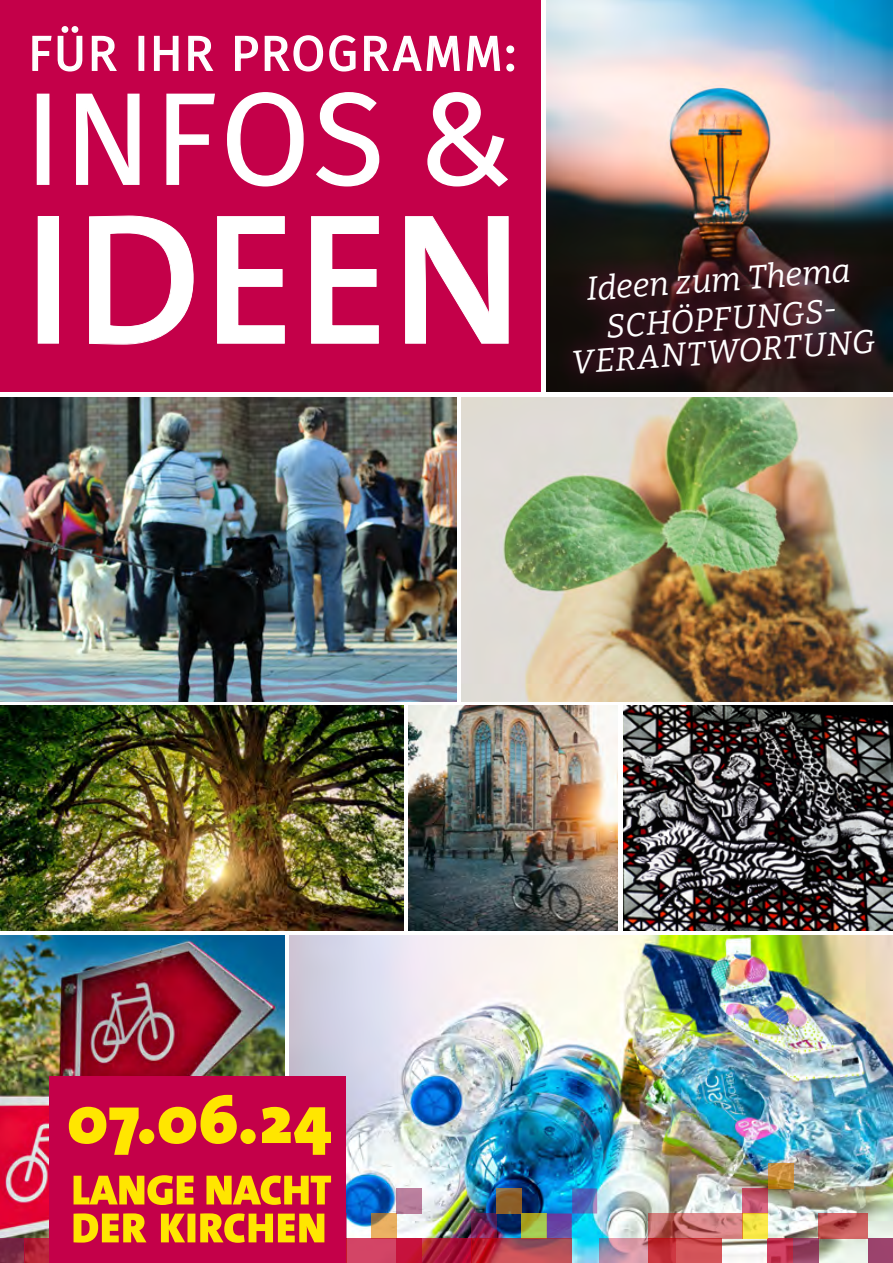
<style>
.page{position:relative;width:893px;height:1263px;background:#fff}
.page>*{position:absolute;margin:0;border:0;box-sizing:border-box;transform-origin:0 0}
.t1{font:187.5px "T Sans S Bc";color:#fff}
.t2{font:130.5px "Fira Sans";color:#fff}
.t3{font:900 69px "The Sans";color:#ffe600}
.t4{font:48.75px "Fira Sans";letter-spacing:.04em;color:#fff}
.t5{font:italic 33px/39px "Bitter";color:#fff;text-align:center}
</style>
<div class="page">
<img style="left:289px;top:935px;width:604px;height:328px">
<img style="left:0;top:935px;width:285px;height:303px">
<img style="left:0;top:397px;width:457px;height:305px">
<img style="left:0;top:706px;width:404px;height:224px">
<img style="left:462px;top:397px;width:431px;height:305px">
<img style="left:624px;top:706px;width:269px;height:224px">
<img style="left:409px;top:706px;width:208px;height:224px">
<div style="left:0;top:0;width:540px;height:391px;background:#c40049"></div>
<img style="left:547px;top:0;width:346px;height:391px">
<svg style="left:32px;top:26px;width:51px;height:46px"></svg>
<svg style="left:91px;top:35px;width:26px;height:36px"></svg>
<div style="left:139px;top:36px;width:5px;height:35px;border:2px solid #fff"></div>
<svg style="left:153px;top:35px;width:26px;height:36px"></svg>
<svg style="left:188px;top:35px;width:26px;height:36px"></svg>
<svg style="left:235px;top:35px;width:121px;height:37px"></svg>
<svg style="left:364px;top:35px;width:151px;height:37px"></svg>
<div style="left:37px;top:94px;width:12px;height:91px;border:2px solid #fff"></div>
<svg style="left:76px;top:93px;width:64px;height:92px"></svg>
<svg style="left:166px;top:93px;width:49px;height:92px"></svg>
<svg style="left:227px;top:92px;width:77px;height:95px"></svg>
<svg style="left:316px;top:92px;width:64px;height:95px"></svg>
<svg style="left:427px;top:92px;width:81px;height:95px"></svg>
<svg style="left:89px;top:215px;width:105px;height:130px"></svg>
<svg style="left:217px;top:216px;width:68px;height:128px"></svg>
<svg style="left:311px;top:216px;width:68px;height:128px"></svg>
<svg style="left:405px;top:216px;width:104px;height:128px"></svg>
<svg style="left:553px;top:240px;width:340px;height:152px;background:#2a1517"></svg>
<svg style="left:371px;top:1213px;width:25px;height:25px"></svg>
<svg style="left:0;top:1238px;width:25px;height:25px"></svg>
<svg style="left:25px;top:1238px;width:25px;height:25px"></svg>
<div style="left:346px;top:1238px;width:75px;height:25px;background:#d34566"></div>
<div style="left:396px;top:1188px;width:25px;height:25px;background:#b87e9d"></div>
<svg style="left:793px;top:1238px;width:25px;height:25px"></svg>
<div style="left:868px;top:1238px;width:25px;height:25px;background:#9b436d"></div>
<svg style="left:472px;top:1213px;width:25px;height:25px"></svg>
<svg style="left:768px;top:1238px;width:25px;height:25px"></svg>
<svg style="left:396px;top:1238px;width:76px;height:25px;background:#b21336"></svg>
<svg style="left:743px;top:1188px;width:25px;height:25px"></svg>
<svg style="left:522px;top:1213px;width:25px;height:25px"></svg>
<svg style="left:743px;top:1213px;width:25px;height:25px"></svg>
<svg style="left:547px;top:1188px;width:50px;height:50px;background:#3287cf"></svg>
<svg style="left:496px;top:1188px;width:25px;height:25px"></svg>
<svg style="left:768px;top:1163px;width:25px;height:25px"></svg>
<svg style="left:818px;top:1213px;width:50px;height:25px"></svg>
<svg style="left:599px;top:1238px;width:49px;height:25px"></svg>
<svg style="left:648px;top:1213px;width:95px;height:25px;background:#c87473"></svg>
<svg style="left:648px;top:1238px;width:74px;height:25px;background:#c94146"></svg>
<svg style="left:472px;top:1238px;width:100px;height:25px;background:#b4404b"></svg>
<div style="left:50px;top:1076px;width:296px;height:187px;background:#c40049"></div>
<svg style="left:74px;top:1175px;width:257px;height:68px"></svg>
<h3 class="t4" style="left:28px;top:17px;width:489px">FÜR I HR PROGRAMM:</h3>
<h2 class="t2" style="left:24px;top:42px;width:494px">I NFOS &amp;</h2>
<h1 class="t1" style="left:23px;top:123px;width:501px">IDEEN</h1>
<p class="t5" style="left:585px;top:268px;width:270px;rotate:-4deg">Ideen zum Thema<br>Schöpfungs-</p>
<p class="t5" style="left:570px;top:341px;width:306px;rotate:-4deg">verant wort ung</p>
<h3 class="t3" style="left:67px;top:1075px;width:267px">07.06.24</h3>
</div>
